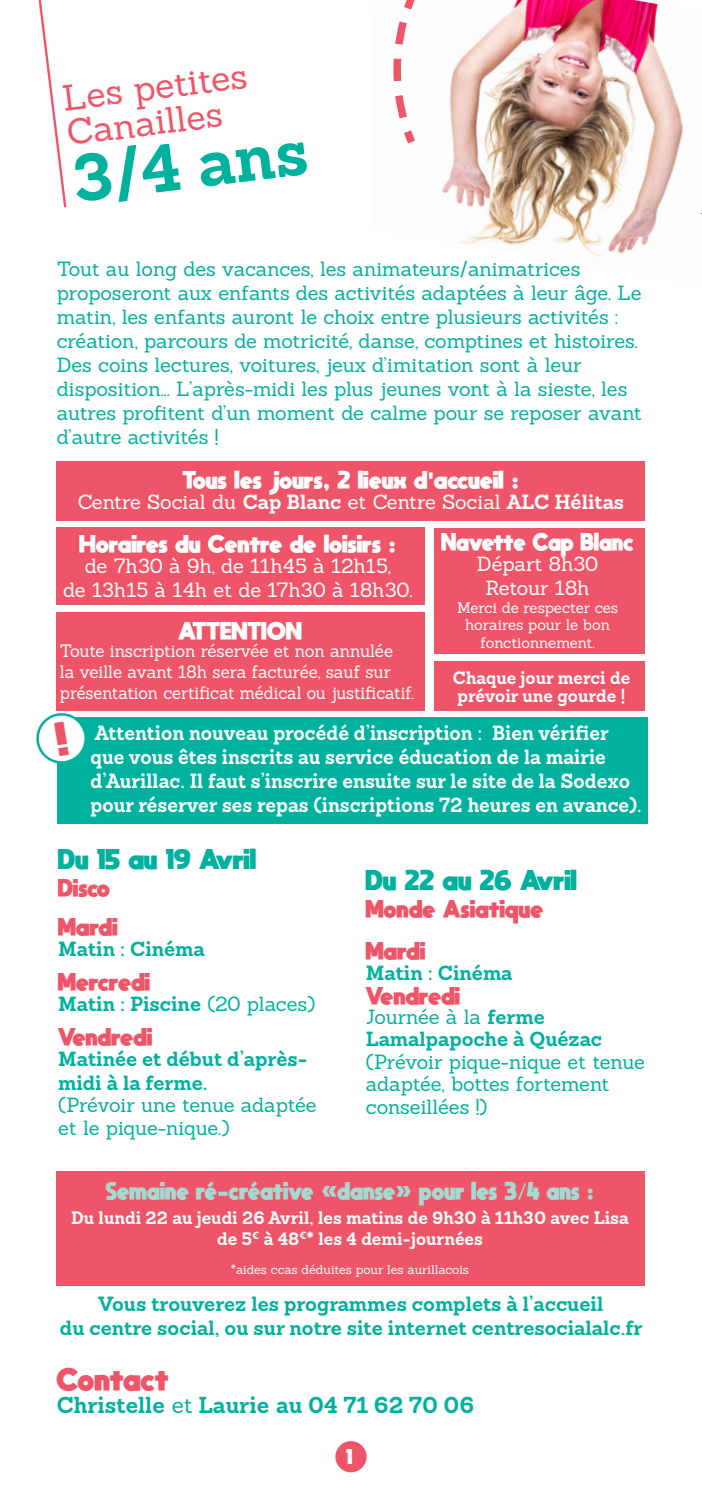
<style>
.page{position:relative;width:702px;height:1489px;background:#fff}
.page>*{position:absolute;margin:0;border:0;box-sizing:border-box;transform-origin:0 0}
.t1{font:700 65.5px "Sanchez";color:#00b19d}
.t2{font:35.5px/35px "Sanchez";color:#ef5568}
.t3{font:700 22.5px "Sanchez";color:#00b19d}
.t4{font:800 22.5px "moon get";color:#ef5568}
.t5{font:20px/24px "Sanchez";letter-spacing:-.005em;color:#00b19d}
.t6{font:700 20px/24px "Sanchez";color:#fff;scale:.96 1}
.t7{font:700 20px/24px "Sanchez";color:#00b19d;text-align:center}
.t8{font:20px/24px "Sanchez";color:#fff;text-align:center}
.t9{font:800 20px "moon get";color:#00b19d}
.t10{font:17.5px/21px "Sanchez";letter-spacing:-.005em;color:#fff;scale:.96 1}
.t11{font:700 17.5px/17.5px "Sanchez";color:#fff}
.t12{font:800 17.5px "moon get";color:#fff}
.t13{font:800 17.5px "moon get";color:#ef5568}
.t14{font:800 17.5px "moon get";color:#a5dad2;scale:.95 1}
.t15{font:800 17.5px "moon get";color:#fff;scale:.94 1}
.t16{font:15px/17.5px "Sanchez";letter-spacing:-.005em;color:#fff;text-align:center}
.t17{font:800 15px "moon get";color:#fff}
.t18{font:12.5px "Sanchez";letter-spacing:-.005em;color:#fff}
.s1{font-weight:700}
.s2{font-weight:400}
</style>
<div class="page">
<svg style="left:38px;top:0;width:29px;height:208px"></svg>
<img style="left:461px;top:227px;width:193px;height:29px">
<img style="left:393px;top:0;width:309px;height:227px">
<div style="left:335px;top:1440px;width:31px;height:32px;background:#ef5568;border-radius:50%"></div>
<div style="left:57px;top:461px;width:588px;height:60px;background:#ef5568"></div>
<div style="left:57px;top:527px;width:367px;height:77px;background:#ef5568"></div>
<div style="left:434px;top:527px;width:211px;height:126px;background:#ef5568"></div>
<div style="left:57px;top:612px;width:367px;height:98px;background:#ef5568"></div>
<div style="left:434px;top:661px;width:211px;height:49px;background:#ef5568"></div>
<div style="left:57px;top:717px;width:591px;height:106px;background:#00b19d"></div>
<div style="left:56px;top:1170px;width:589px;height:115px;background:#ef5568"></div>
<svg style="left:36px;top:713px;width:49px;height:51px"></svg>
<p class="t2" style="left:61px;top:80px;width:187px;rotate:-7deg">Les petites<br>Canailles</p>
<p class="t1" style="left:67px;top:135px;width:238px;rotate:-7deg">3/4 ans</p>
<p class="t5" style="left:57px;top:256px;width:586px">Tout au long des vacances, les animateurs/animatrices proposeront aux enfants des activités adaptées à leur âge. Le matin, les enfants auront le choix entre plusieurs activités : création, parcours de motricité, danse, comptines et histoires.<br>Des coins lectures, voitures, jeux d’imitation sont à leur disposition... L’après-midi les plus jeunes vont à la sieste, les autres profitent d’un moment de calme pour se reposer avant d’autre activités !</p>
<p class="t12" style="left:183px;top:469px;width:337px">Tous les jours, 2 lieux d'accueil :</p>
<p class="t8" style="left:78px;top:490px;width:548px">Centre Social du <span class="s1">Cap Blanc</span> et Centre Social <span class="s1">ALC Hélitas</span></p>
<p class="t12" style="left:80px;top:532px;width:318px">Horaires du Centre de loisirs :</p>
<p class="t8" style="left:63px;top:553px;width:351px">de 7h30 à 9h, de 11h45 à 12h15,<br>de 13h15 à 14h et de 17h30 à 18h30.</p>
<p class="t15" style="left:441px;top:531px;width:206px">Navette Cap Blanc</p>
<p class="t8" style="left:477px;top:552px;width:123px">Départ 8h30</p>
<p class="t8" style="left:485px;top:576px;width:106px">Retour 18h</p>
<p class="t16" style="left:457px;top:598px;width:163px">Merci de respecter ces horaires pour le bon fonctionnement.</p>
<p class="t11" style="left:453px;top:669px;width:179px">Chaque jour merci de prévoir une gourde !</p>
<p class="t12" style="left:178px;top:620px;width:125px">ATTENTION</p>
<p class="t10" style="left:60px;top:640px;width:370px">Toute inscription réservée et non annulée<br>la veille avant 18h sera facturée, sauf sur présentation certificat médical ou justificatif.</p>
<p class="t6" style="left:91px;top:721px;width:575px">Attention nouveau procédé d’inscription : Bien vérifier que vous êtes inscrits au service éducation de la mairie d’Aurillac. Il faut s’inscrire ensuite sur le site de la Sodexo pour réserver ses repas (inscriptions 72 heures en avance).</p>
<p class="t9" style="left:58px;top:846px;width:199px">Du 15 au 19 Avril</p>
<p class="t13" style="left:58px;top:877px;width:54px">Disco</p>
<p class="t13" style="left:58px;top:915px;width:61px">Mardi</p>
<p class="t7" style="left:58px;top:936px;width:148px">Matin : Cinéma</p>
<p class="t13" style="left:58px;top:970px;width:94px">Mercredi</p>
<p class="t7" style="left:58px;top:991px;width:259px">Matin : Piscine <span class="s2">(20 places)</span></p>
<p class="t13" style="left:58px;top:1025px;width:96px">Vendredi</p>
<p class="t5" style="left:58px;top:1046px;width:260px;line-height:23px"><span class="s1">Matinée et début d’après&shy;midi à la ferme.<br></span>(Prévoir une tenue adaptée et le pique-nique.)</p>
<p class="t9" style="left:366px;top:867px;width:213px">Du 22 au 26 Avril</p>
<p class="t13" style="left:366px;top:897px;width:179px">Monde Asiatique</p>
<p class="t13" style="left:366px;top:939px;width:61px">Mardi</p>
<p class="t7" style="left:366px;top:961px;width:148px">Matin : Cinéma</p>
<p class="t13" style="left:366px;top:984px;width:96px">Vendredi</p>
<p class="t5" style="left:366px;top:1005px;width:280px;line-height:22.5px">Journée à la <span class="s1">ferme<br>Lamalpapoche à Quézac </span>(Prévoir pique-nique et tenue adaptée, bottes fortement conseillées !)</p>
<p class="t14" style="left:106px;top:1179px;width:515px">Semaine ré-créative «danse» pour les 3/4 ans :</p>
<p class="t11" style="left:71px;top:1208px;width:559px">Du lundi 22 au jeudi 26 Avril, les matins de 9h30 à 11h30 avec Lisa</p>
<p class="t11" style="left:217px;top:1229px;width:267px">de 5<sup>€</sup> à 48<sup>€</sup>* les 4 demi-journées</p>
<p class="t18" style="left:231px;top:1261px;width:240px">*aides ccas déduites pour les aurillacois</p>
<p class="t7" style="left:60px;top:1291px;width:584px">Vous trouverez les programmes complets à l’accueil<br>du centre social, ou sur notre site internet centresocialalc.fr</p>
<p class="t4" style="left:57px;top:1365px;width:113px">Contact</p>
<p class="t3" style="left:57px;top:1390px;width:419px">Christelle <span class="s2">et</span> Laurie au 04 71 62 70 06</p>
<p class="t17" style="left:346px;top:1446px;width:8px">1</p>
</div>
